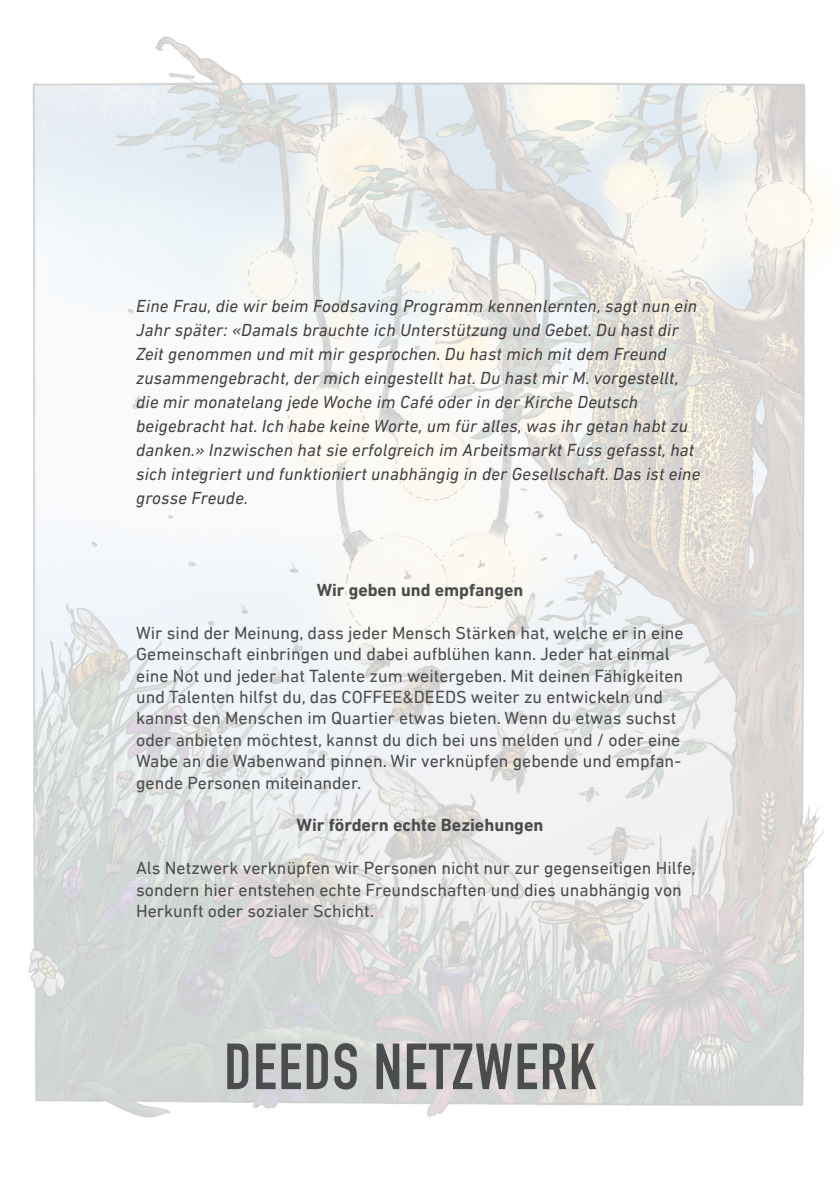
<style>
.page{position:relative;width:840px;height:1191px;background:#fff}
.page>*{position:absolute;margin:0;border:0;box-sizing:border-box;transform-origin:0 0}
.t1{font:700 64px "DIN Condensed";letter-spacing:.025em;color:#4b4c4d}
.t2{font:700 18px "DIN Next LT Pro";color:#4b4c4d}
.t3{font:17.8px/21.4px "DIN Next LT Pro";color:#4b4c4d}
.t4{font:italic 17.8px/24px "DIN Next LT Pro";letter-spacing:.01em;color:#413f3f}
.t5{font:700 17.8px "DIN Next LT Pro";color:#4b4c4d}
</style>
<div class="page">
<img style="left:29px;top:36px;width:796px;height:1082px">
<p class="t4" style="left:136px;top:296px;width:565px">Eine Frau, die wir beim Foodsaving Programm kennenlernten, sagt nun ein Jahr später: «Damals brauchte ich Unterstützung und Gebet. Du hast dir Zeit genommen und mit mir gesprochen. Du hast mich mit dem Freund zusammengebracht, der mich eingestellt hat. Du hast mir M. vorgestellt, die mir monatelang jede Woche im Café oder in der Kirche Deutsch beigebracht hat. Ich habe keine Worte, um für alles, was ihr getan habt zu danken.» Inzwischen hat sie erfolgreich im Arbeitsmarkt Fuss gefasst, hat sich integriert und funktioniert unabhängig in der Gesellschaft. Das ist eine grosse Freude.</p>
<p class="t5" style="left:316px;top:583px;width:208px">Wir geben und empfangen</p>
<p class="t3" style="left:136px;top:623px;width:548px">Wir sind der Meinung, dass jeder Mensch Stärken hat, welche er in eine Gemeinschaft einbringen und dabei aufblühen kann. Jeder hat einmal eine Not und jeder hat Talente zum weitergeben. Mit deinen Fähigkeiten und Talenten hilfst du, das COFFEE&amp;DEEDS weiter zu entwickeln und kannst den Menschen im Quartier etwas bieten. Wenn du etwas suchst oder anbieten möchtest, kannst du dich bei uns melden und / oder eine Wabe an die Wabenwand pinnen. Wir verknüpfen gebende und empfan&shy;gende Personen miteinander.</p>
<p class="t2" style="left:296px;top:818px;width:248px">Wir fördern echte Beziehungen</p>
<p class="t3" style="left:136px;top:858px;width:560px">Als Netzwerk verknüpfen wir Personen nicht nur zur gegenseitigen Hilfe, sondern hier entstehen echte Freundschaften und dies unabhängig von<br>Herkunft oder sozialer Schicht.</p>
<h1 class="t1" style="left:224px;top:1043px;width:373px">DEEDS NETZWERK</h1>
</div>
